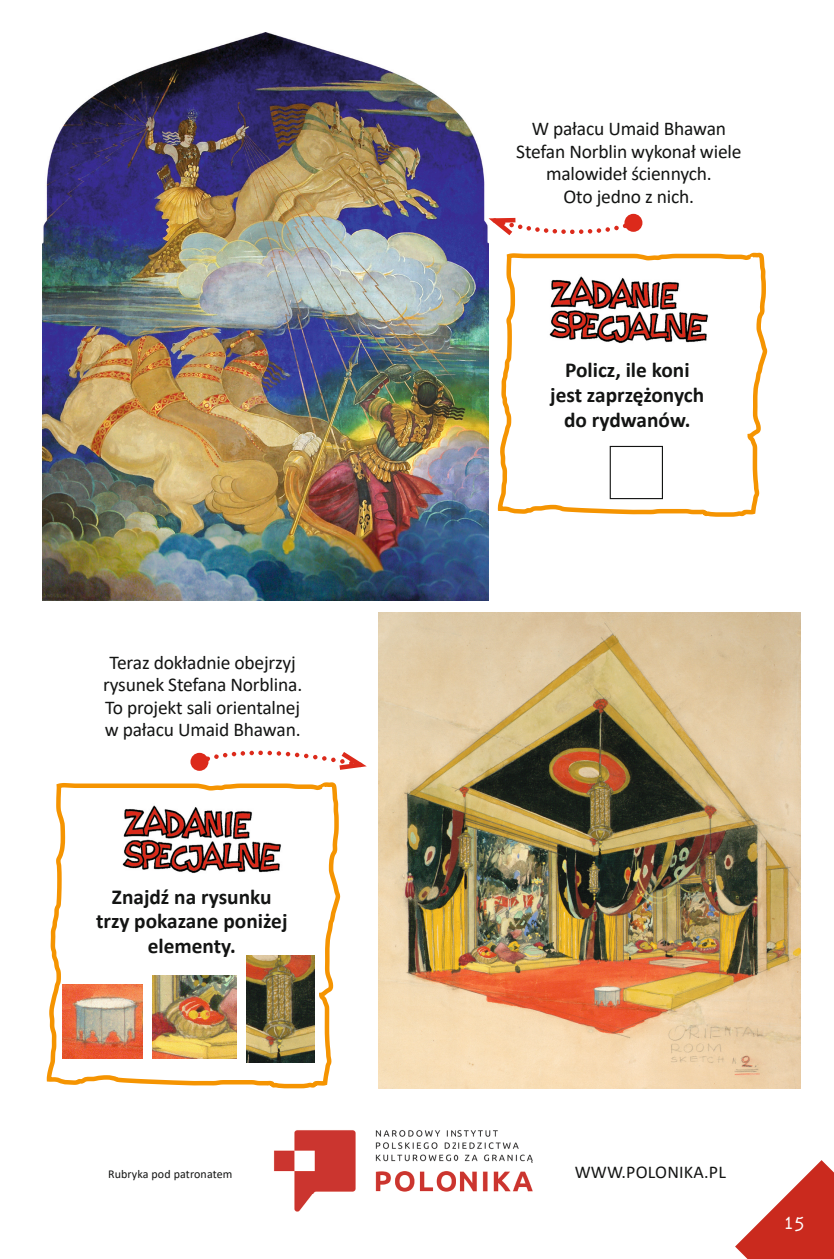
<style>
.page{position:relative;width:834px;height:1259px;background:#fff}
.page>*{position:absolute;margin:0;border:0;box-sizing:border-box;transform-origin:0 0}
.t1{font:700 21.3px/24.6px "Calibri";color:#131413;text-align:center}
.t2{font:19.5px/22.5px "Calibri";letter-spacing:-.01em;color:#131413;text-align:center}
.t3{font:18px "Calibri";letter-spacing:.01em;color:#131413}
.t4{font:700 16.5px "Tired PL";color:#fff}
.t5{font:12px "Calibri";letter-spacing:.01em;color:#131413}
</style>
<div class="page">
<svg style="left:497px;top:253px;width:270px;height:264px"></svg>
<svg style="left:47px;top:782px;width:293px;height:306px"></svg>
<img style="left:547px;top:274px;width:163px;height:70px">
<img style="left:120px;top:804px;width:163px;height:70px">
<svg style="left:735px;top:1160px;width:98px;height:99px"></svg>
<img style="left:273px;top:1130px;width:260px;height:82px">
<img style="left:378px;top:612px;width:422px;height:476px">
<img style="left:42px;top:33px;width:446px;height:567px">
<div style="left:624px;top:214px;width:18px;height:18px;background:#dc2a1b;border-radius:50%"></div>
<svg style="left:488px;top:218px;width:147px;height:17px"></svg>
<div style="left:190px;top:753px;width:18px;height:18px;background:#dc2a1b;border-radius:50%"></div>
<svg style="left:197px;top:750px;width:169px;height:20px"></svg>
<img style="left:246px;top:955px;width:68px;height:107px">
<img style="left:152px;top:975px;width:84px;height:84px">
<img style="left:62px;top:984px;width:81px;height:74px">
<svg style="left:609px;top:446px;width:54px;height:53px"></svg>
<p class="t2" style="left:516px;top:118px;width:227px">W pałacu Umaid Bhawan<br>Stefan Norblin wykonał wiele malowideł ściennych.<br>Oto jedno z nich.</p>
<p class="t1" style="left:550px;top:359px;width:155px">Policz, ile koni jest zaprzężonych do rydwanów.</p>
<p class="t2" style="left:103px;top:651px;width:200px">Teraz dokładnie obejrzyj rysunek Stefana Norblina.<br>To projekt sali orientalnej w pałacu Umaid Bhawan.</p>
<p class="t1" style="left:96px;top:885px;width:193px">Znajdź na rysunku trzy pokazane poniżej elementy.</p>
<p class="t5" style="left:108px;top:1165px;width:126px">Rubryka pod patronatem</p>
<p class="t3" style="left:574px;top:1159px;width:153px">WWW.POLONIKA.PL</p>
<p class="t4" style="left:784px;top:1213px;width:22px">15</p>
</div>
